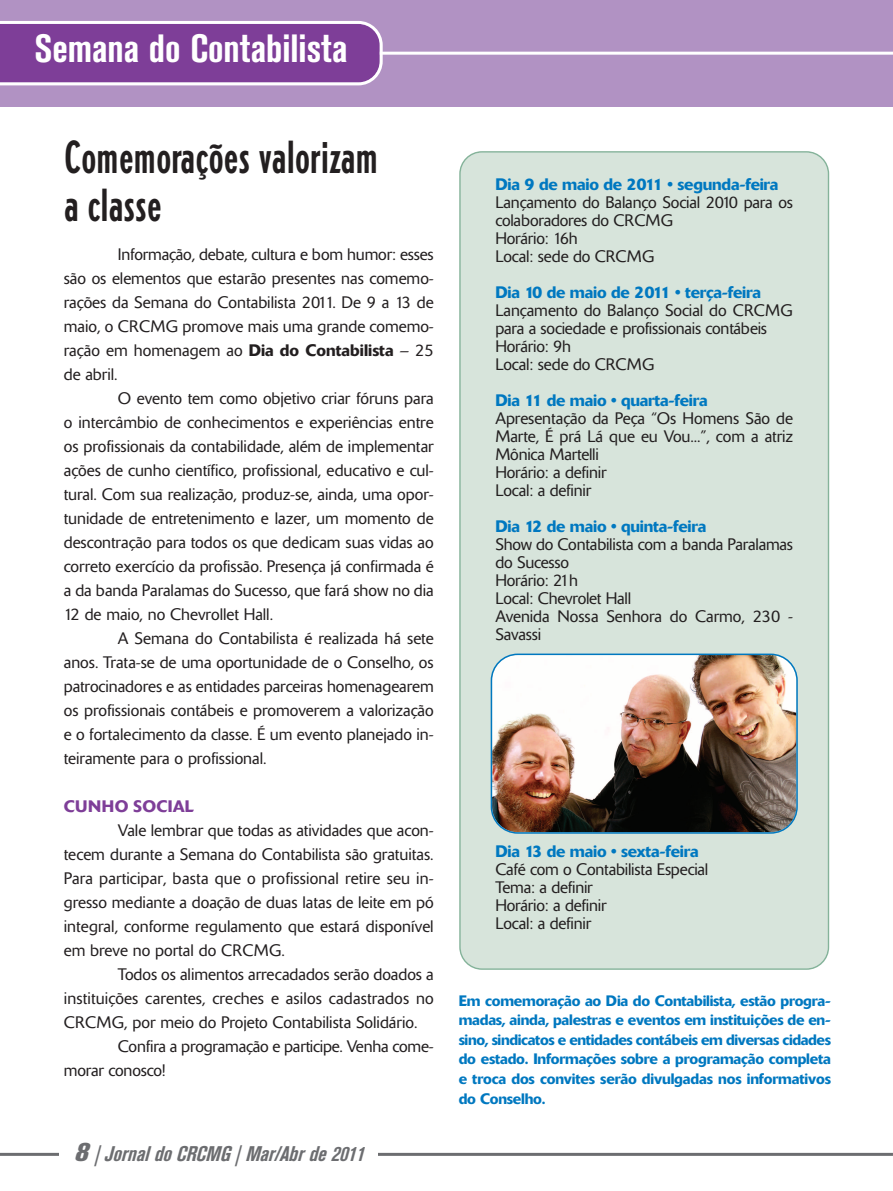
<style>
.page{position:relative;width:893px;height:1191px;background:#fff}
.page>*{position:absolute;margin:0;border:0;box-sizing:border-box;transform-origin:0 0}
.t1{font:500 condensed 45px/48px "AT Erbar";color:#231f20}
.t2{font:700 condensed 39px "Akzidenz Grotesk BE";color:#fff}
.t3{font:21px "FT100 IT";color:#6c6d70}
.t4{font:300 16.5px/24px "Delta";letter-spacing:-.005em;color:#231f20}
.t5{font:500 16.5px "Delta";letter-spacing:-.015em;color:#0078c0}
.t6{font:500 16.5px "Delta";letter-spacing:.02em;color:#7e3e98}
.t7{font:500 15px/19.5px "Delta";letter-spacing:-.01em;color:#0078c0;text-align:justify}
.s1{font-weight:500}
.s2{font-family:"FT100 EXBDIT";font-size:25.5px}
</style>
<div class="page">
<div style="left:0;top:0;width:893px;height:106px;background:#b192c3"></div>
<hr style="left:0;top:52px;width:893px;height:3px;background:#fff">
<svg style="left:0;top:21px;width:383px;height:64px;background:#8a51a2"></svg>
<hr style="left:0;top:1152px;width:893px;height:3px;background:#6c6d70">
<div style="left:60px;top:1140px;width:318px;height:38px;background:#fff"></div>
<div style="left:459px;top:151px;width:370px;height:818px;background:#d7e4db"></div>
<img style="left:491px;top:653px;width:307px;height:180px">
<h2 class="t2" style="left:35px;top:35px;width:315px">Semana do Contabilista</h2>
<h1 class="t1" style="left:64px;top:136px;width:316px">Comemorações valorizam a classe</h1>
<p class="t4" style="left:64px;top:244px;width:371px;text-align:justify;text-indent:54px">Informação, debate, cultura e bom humor: esses são os elementos que estarão presentes nas comemo&shy;rações da Semana do Contabilista 2011. De 9 a 13 de maio, o CRCMG promove mais uma grande comemo&shy;ração em homenagem ao <span class="s1">Dia do Contabilista</span> – 25 de abril.</p>
<p class="t4" style="left:64px;top:388px;width:371px;text-align:justify;text-indent:54px">O evento tem como objetivo criar fóruns para o intercâmbio de conhecimentos e experiências entre os profissionais da contabilidade, além de implementar ações de cunho científico, profissional, educativo e cul&shy;tural. Com sua realização, produz-se, ainda, uma opor&shy;tunidade de entretenimento e lazer, um momento de descontração para todos os que dedicam suas vidas ao correto exercício da profissão. Presença já confirmada é a da banda Paralamas do Sucesso, que fará show no dia 12 de maio, no Chevrollet Hall.</p>
<p class="t4" style="left:64px;top:628px;width:371px;text-align:justify;text-indent:54px">A Semana do Contabilista é realizada há sete anos. Trata-se de uma oportunidade de o Conselho, os patrocinadores e as entidades parceiras homenagearem os profissionais contábeis e promoverem a valorização e o fortalecimento da classe. É um evento planejado in&shy;teiramente para o profissional.</p>
<p class="t6" style="left:64px;top:800px;width:132px">CUNHO SOCIAL</p>
<p class="t4" style="left:64px;top:820px;width:371px;text-align:justify;text-indent:54px">Vale lembrar que todas as atividades que acon&shy;tecem durante a Semana do Contabilista são gratuitas.<br>Para participar, basta que o profissional retire seu in&shy;gresso mediante a doação de duas latas de leite em pó integral, conforme regulamento que estará disponível em breve no portal do CRCMG.</p>
<p class="t4" style="left:118px;top:964px;width:317px">Todos os alimentos arrecadados serão doados a</p>
<p class="t4" style="left:64px;top:988px;width:371px">instituições carentes, creches e asilos cadastrados no</p>
<p class="t4" style="left:64px;top:1012px;width:355px">CRCMG, por meio do Projeto Contabilista Solidário.</p>
<p class="t4" style="left:118px;top:1036px;width:317px">Confira a programação e participe. Venha come-</p>
<p class="t4" style="left:64px;top:1060px;width:104px">morar conosco!</p>
<p class="t3" style="left:74px;top:1145px;width:291px"><span class="s2">8</span> | Jornal do CRCMG | Mar/Abr de 2011</p>
<p class="t5" style="left:495px;top:179px;width:285px">Dia 9 de maio de 2011 • segunda-feira</p>
<p class="t4" style="left:495px;top:195px;width:299px;line-height:18px">Lançamento do Balanço Social 2010 para os colaboradores do CRCMG<br>Horário: 16h<br>Local: sede do CRCMG</p>
<p class="t5" style="left:495px;top:287px;width:267px">Dia 10 de maio de 2011 • terça-feira</p>
<p class="t4" style="left:495px;top:303px;width:299px;line-height:18px">Lançamento do Balanço Social do CRCMG para a sociedade e profissionais contábeis<br>Horário: 9h<br>Local: sede do CRCMG</p>
<p class="t5" style="left:495px;top:395px;width:214px">Dia 11 de maio • quarta-feira</p>
<p class="t4" style="left:495px;top:411px;width:299px;line-height:18px">Apresentação da Peça “Os Homens São de<br>Marte, É prá Lá que eu Vou...”, com a atriz<br>Mônica Martelli<br>Horário: a definir<br>Local: a definir</p>
<p class="t5" style="left:495px;top:521px;width:212px">Dia 12 de maio • quinta-feira</p>
<p class="t4" style="left:495px;top:537px;width:299px;line-height:18px">Show do Contabilista com a banda Paralamas do Sucesso<br>Horário: 21h<br>Local: Chevrolet Hall<br>Avenida Nossa Senhora do Carmo, 230 -<br>Savassi</p>
<p class="t5" style="left:495px;top:845px;width:205px">Dia 13 de maio • sexta-feira</p>
<p class="t4" style="left:495px;top:861px;width:214px;line-height:18px">Café com o Contabilista Especial<br>Tema: a definir<br>Horário: a definir<br>Local: a definir</p>
<p class="t7" style="left:459px;top:992px;width:374px">Em comemoração ao Dia do Contabilista, estão progra&shy;madas, ainda, palestras e eventos em instituições de en&shy;sino, sindicatos e entidades contábeis em diversas cidades do estado. Informações sobre a programação completa e troca dos convites serão divulgadas nos informativos do Conselho.</p>
</div>
